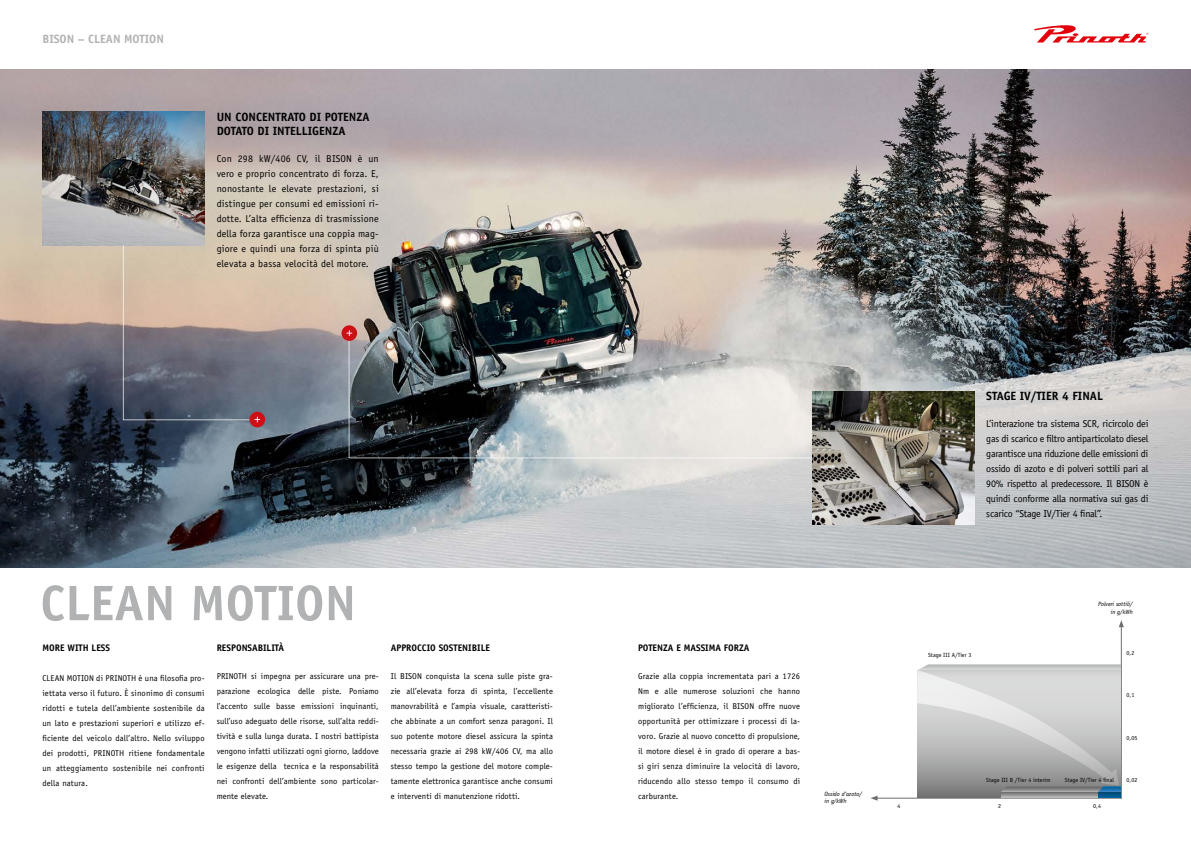
<style>
.page{position:relative;width:1191px;height:842px;background:#fff}
.page>*{position:absolute;margin:0;border:0;box-sizing:border-box;transform-origin:0 0}
.t1{font:700 50px "Officina Sans Std";color:#b1b2b3}
.t2{font:700 12px/14.4px "Officina Sans Std";color:#000}
.t3{font:700 12px "Officina Sans Std";color:#b1b2b3}
.t4{font:10px/15px "Officina Sans Std";letter-spacing:-.01em;color:#000;text-align:justify}
.t5{font:700 9.5px "Officina Sans Std";color:#000}
.t6{font:8.5px/15px "Officina Sans Std";letter-spacing:.01em;color:#000;text-align:justify}
.t7{font:italic 6.2px/7.4px "Officina Sans Std";color:#000;text-align:right}
.t8{font:6px "Officina Sans Std";color:#000}
</style>
<div class="page">
<svg style="left:1034px;top:25px;width:114px;height:18px"></svg>
<img style="left:0;top:69px;width:1191px;height:498px">
<img style="left:43px;top:112px;width:162px;height:133px">
<img style="left:812px;top:391px;width:162px;height:134px">
<hr style="left:1120px;top:626px;width:1px;height:173px;background:#6e6e6e">
<svg style="left:1119px;top:620px;width:4px;height:7px"></svg>
<hr style="left:876px;top:798px;width:245px;height:1px;background:#6e6e6e">
<svg style="left:870px;top:796px;width:7px;height:5px"></svg>
<svg style="left:1098px;top:792px;width:22px;height:6px"></svg>
<svg style="left:1001px;top:792px;width:97px;height:6px"></svg>
<svg style="left:917px;top:664px;width:204px;height:128px"></svg>
<hr style="left:349px;top:335px;width:1px;height:123px;background:#fff">
<hr style="left:123px;top:245px;width:1px;height:175px;background:#fff">
<hr style="left:349px;top:458px;width:463px;height:1px;background:#fff">
<hr style="left:123px;top:420px;width:126px;height:1px;background:#fff">
<div style="left:341px;top:325px;width:16px;height:16px;background:#cd1013;border-radius:50%"></div>
<svg style="left:346px;top:330px;width:6px;height:6px"></svg>
<div style="left:249px;top:412px;width:16px;height:15px;background:#cd1013;border-radius:50%"></div>
<svg style="left:254px;top:417px;width:6px;height:5px"></svg>
<h2 class="t3" style="left:43px;top:31px;width:123px">BISON – CLEAN MOTION</h2>
<h2 class="t2" style="left:217px;top:109px;width:154px">UN CONCENTRATO DI POTENZA<br>DOTATO DI INTELLIGENZA</h2>
<p class="t4" style="left:217px;top:151px;width:164px">Con 298 kW/406 CV, il BISON è un vero e proprio concentrato di forza. E, nonostante le elevate prestazioni, si distingue per consumi ed emissioni ri&shy;dotte. L’alta efficienza di trasmissione della forza garantisce una coppia mag&shy;giore e quindi una forza di spinta più elevata a bassa velocità del motore.</p>
<h1 class="t1" style="left:40px;top:572px;width:317px">CLEAN MOTION</h1>
<p class="t5" style="left:43px;top:642px;width:69px">MORE WITH LESS</p>
<p class="t6" style="left:43px;top:671px;width:164px">CLEAN MOTION di PRINOTH è una filosofia pro&shy;iettata verso il futuro. È sinonimo di consumi ridotti e tutela dell’ambiente sostenibile da un lato e prestazioni superiori e utilizzo ef&shy;ficiente del veicolo dall’altro. Nello sviluppo dei prodotti, PRINOTH ritiene fondamentale un atteggiamento sostenibile nei confronti della natura.</p>
<p class="t5" style="left:217px;top:642px;width:69px">RESPONSABILITÀ</p>
<p class="t6" style="left:217px;top:669px;width:164px">PRINOTH si impegna per assicurare una pre&shy;parazione ecologica delle piste. Poniamo l’accento sulle basse emissioni inquinanti, sull’uso adeguato delle risorse, sull’alta reddi&shy;tività e sulla lunga durata. I nostri battipista vengono infatti utilizzati ogni giorno, laddove le esigenze della tecnica e la responsabilità nei confronti dell’ambiente sono particolar&shy;mente elevate.</p>
<p class="t5" style="left:391px;top:642px;width:101px">APPROCCIO SOSTENIBILE</p>
<p class="t6" style="left:391px;top:669px;width:164px">Il BISON conquista la scena sulle piste gra&shy;zie all’elevata forza di spinta, l’eccellente manovrabilità e l’ampia visuale, caratteristi&shy;che abbinate a un comfort senza paragoni. Il suo potente motore diesel assicura la spinta necessaria grazie ai 298 kW/406 CV, ma allo stesso tempo la gestione del motore comple&shy;tamente elettronica garantisce anche consumi e interventi di manutenzione ridotti.</p>
<p class="t5" style="left:638px;top:642px;width:113px">POTENZA E MASSIMA FORZA</p>
<p class="t6" style="left:638px;top:669px;width:164px">Grazie alla coppia incrementata pari a 1726<br>Nm e alle numerose soluzioni che hanno migliorato l’efficienza, il BISON offre nuove opportunità per ottimizzare i processi di la&shy;voro. Grazie al nuovo concetto di propulsione, il motore diesel è in grado di operare a bas&shy;si giri senza diminuire la velocità di lavoro, riducendo allo stesso tempo il consumo di carburante.</p>
<p class="t7" style="left:824px;top:790px;width:39px;text-align:left">Ossido d‘azoto/ in g/kWh</p>
<h2 class="t2" style="left:986px;top:389px;width:118px">STAGE IV/TIER 4 FINAL</h2>
<p class="t4" style="left:986px;top:416px;width:164px">L’interazione tra sistema SCR, ricircolo dei gas di scarico e filtro antiparticolato diesel garantisce una riduzione delle emissioni di ossido di azoto e di polveri sottili pari al 90% rispetto al predecessore. Il BISON è quindi conforme alla normativa sui gas di scarico “Stage IV/Tier 4 final”.</p>
<p class="t8" style="left:928px;top:652px;width:45px">Stage III A/Tier 3</p>
<p class="t7" style="left:1098px;top:600px;width:36px">Polveri sottili/ in g/kWh</p>
<p class="t8" style="left:1126px;top:649px;width:9px">0,2</p>
<p class="t8" style="left:1126px;top:692px;width:9px">0,1</p>
<p class="t8" style="left:986px;top:776px;width:66px">Stage III B /Tier 4 interim</p>
<p class="t8" style="left:1126px;top:734px;width:12px">0,05</p>
<p class="t8" style="left:1065px;top:776px;width:51px">Stage IV/Tier 4 final</p>
<p class="t8" style="left:1126px;top:777px;width:12px">0,02</p>
<p class="t8" style="left:897px;top:803px;width:4px">4</p>
<p class="t8" style="left:998px;top:803px;width:4px">2</p>
<p class="t8" style="left:1093px;top:803px;width:9px">0,4</p>
</div>
